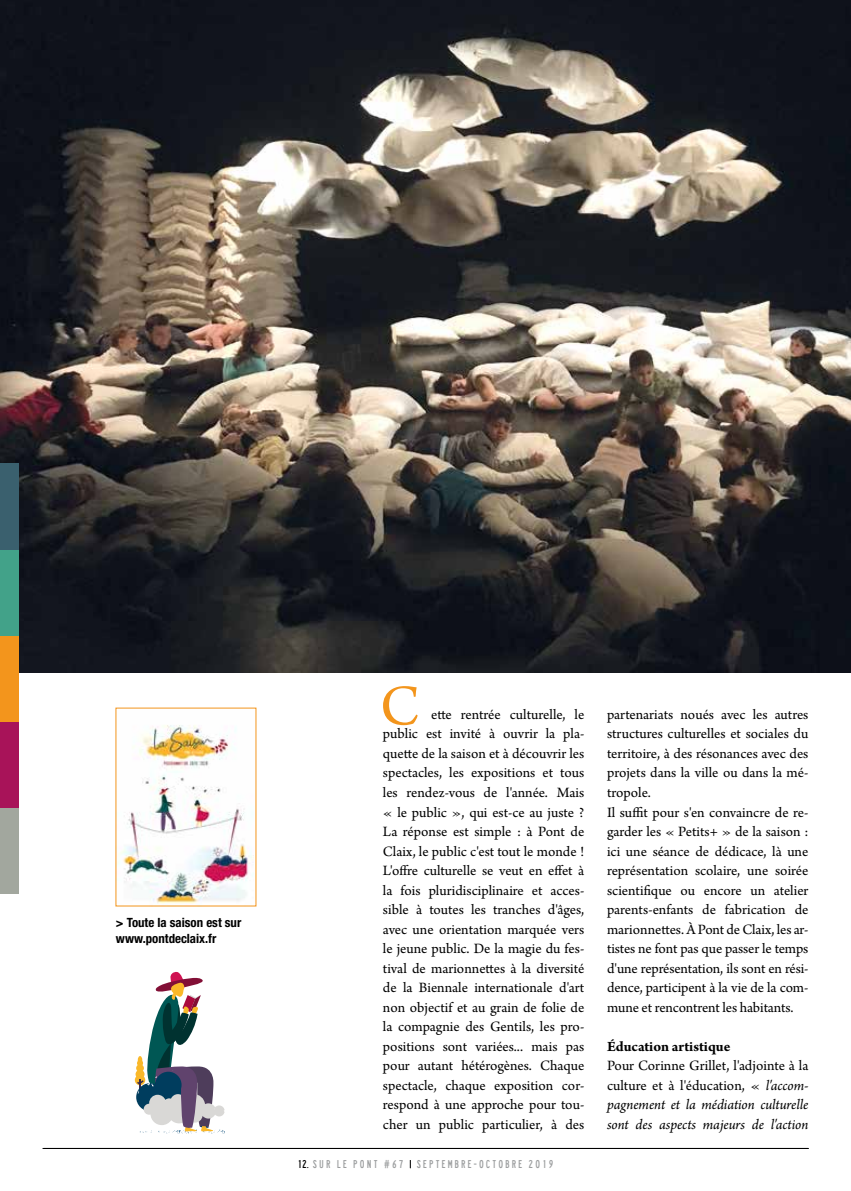
<style>
.page{position:relative;width:851px;height:1191px;background:#fff}
.page>*{position:absolute;margin:0;border:0;box-sizing:border-box;transform-origin:0 0}
.t1{font:60px "Arno Pro";color:#f3951c}
.t2{font:15px/19.5px "Arno Pro";letter-spacing:-.005em;color:#000}
.t3{font:italic 15px/19.5px "Arno Pro";letter-spacing:-.005em;color:#000;text-align:justify}
.t4{font:700 15px "Arno Pro";color:#000}
.t5{font:700 condensed 12.75px/16.5px "Helvetica Neue";color:#000}
.t6{font:10.5px "lanea";letter-spacing:.2em;color:#9c9e9f}
.s1{color:#000}
.s2{font-style:normal}
</style>
<div class="page">
<hr style="left:43px;top:1148px;width:765px;height:1px;background:#000">
<img style="left:0;top:0;width:850px;height:673px">
<div style="left:0;top:807px;width:18px;height:86px;background:#a2a79e"></div>
<div style="left:0;top:721px;width:19px;height:86px;background:#a81359"></div>
<div style="left:0;top:635px;width:19px;height:86px;background:#f3951c"></div>
<div style="left:0;top:549px;width:19px;height:86px;background:#42a289"></div>
<div style="left:0;top:463px;width:19px;height:86px;background:#3a606e"></div>
<img style="left:120px;top:725px;width:134px;height:179px">
<svg style="left:134px;top:971px;width:91px;height:162px"></svg>
<p class="t5" style="left:116px;top:913px;width:127px">&gt; Toute la saison est sur www.pontdeclaix.fr</p>
<h1 class="t1" style="left:379px;top:672px;width:42px">C</h1>
<p class="t2" style="left:383px;top:705px;width:203px;text-align:justify;text-indent:48px">ette rentrée culturelle, le public est invité à ouvrir la pla&shy;quette de la saison et à découvrir les spectacles, les expositions et tous les rendez-vous de l'année. Mais « le public », qui est-ce au juste ?<br>La réponse est simple : à Pont de Claix, le public c'est tout le monde !<br>L'offre culturelle se veut en effet à la fois pluridisciplinaire et acces&shy;sible à toutes les tranches d'âges, avec une orientation marquée vers le jeune public. De la magie du fes&shy;tival de marionnettes à la diversité de la Biennale internationale d'art non objectif et au grain de folie de la compagnie des Gentils, les pro&shy;positions sont variées... mais pas pour autant hétérogènes. Chaque spectacle, chaque exposition cor&shy;respond à une approche pour tou&shy;cher un public particulier, à des</p>
<p class="t6" style="left:297px;top:1157px;width:108px"><span class="s1">12.</span> SUR LE PONT #67</p>
<p class="t6" style="left:417px;top:1157px;width:138px">SEPTEMBRE-OCTOBRE 2019</p>
<p class="t2" style="left:607px;top:705px;width:203px">partenariats noués avec les autres structures culturelles et sociales du territoire, à des résonances avec des projets dans la ville ou dans la mé&shy;tropole.<br>Il suffit pour s'en convaincre de re&shy;garder les « Petits+ » de la saison : ici une séance de dédicace, là une représentation scolaire, une soirée scientifique ou encore un atelier parents-enfants de fabrication de marionnettes. À Pont de Claix, les ar&shy;tistes ne font pas que passer le temps d'une représentation, ils sont en rési&shy;dence, participent à la vie de la com&shy;mune et rencontrent les habitants.</p>
<p class="t4" style="left:607px;top:1037px;width:125px">Éducation artistique</p>
<p class="t3" style="left:607px;top:1056px;width:203px"><span class="s2">Pour Corinne Grillet, l'adjointe à la culture et à l'éducation, «</span> l'accom&shy;pagnement et la médiation culturelle sont des aspects majeurs de l'action</p>
</div>
